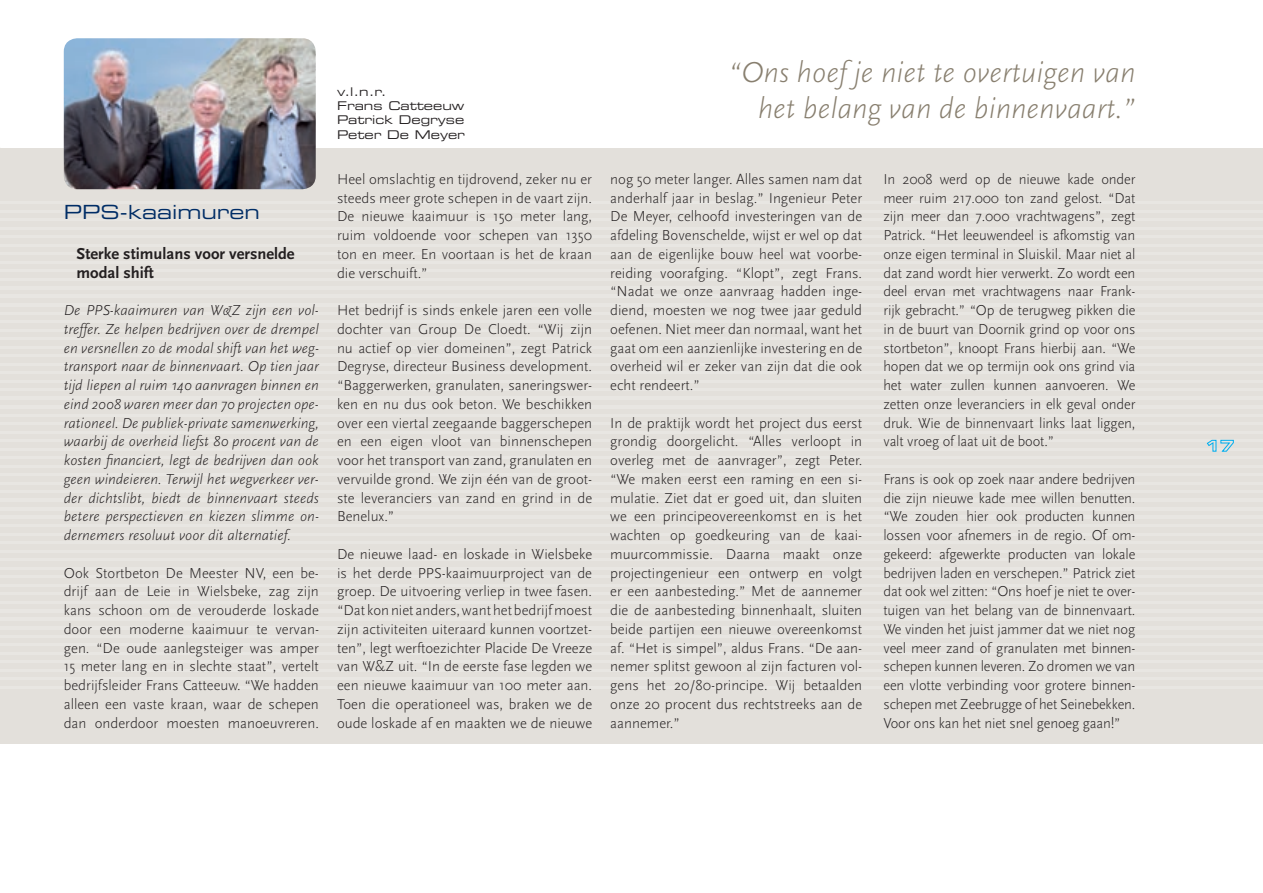
<style>
.page{position:relative;width:1263px;height:893px;background:#fff}
.page>*{position:absolute;margin:0;border:0;box-sizing:border-box;transform-origin:0 0}
.t1{font:italic 300 30px/36px "Scala Sans";color:#887f6f;text-align:right}
.t2{font:19.5px "Eurostile LT Extended Two";color:#002d66}
.t3{font:700 16.5px/18.8px "Scala Sans";color:#231f20}
.t4{font:300 15px/18.8px "Scala Sans";color:#231f20;text-align:justify}
.t5{font:italic 300 15px/18.8px "Scala Sans";color:#231f20;text-align:justify}
.t6{font:12px/14.4px "Eurostile LT Extended Two";color:#231f20}
</style>
<div class="page">
<div style="left:0;top:148px;width:1263px;height:595px;background:#e3e0db"></div>
<hr style="left:0;top:201px;width:1263px;height:3px;background:#e8e6e2">
<hr style="left:0;top:210px;width:1263px;height:3px;background:#e8e6e2">
<hr style="left:0;top:218px;width:1263px;height:3px;background:#e8e6e2">
<hr style="left:0;top:227px;width:1263px;height:3px;background:#e8e6e2">
<hr style="left:0;top:235px;width:1263px;height:3px;background:#e8e6e2">
<hr style="left:0;top:244px;width:1263px;height:3px;background:#e8e6e2">
<hr style="left:0;top:252px;width:1263px;height:3px;background:#e8e6e2">
<hr style="left:0;top:261px;width:1263px;height:3px;background:#e8e6e2">
<hr style="left:0;top:269px;width:1263px;height:3px;background:#e8e6e2">
<hr style="left:0;top:278px;width:1263px;height:3px;background:#e8e6e2">
<hr style="left:0;top:286px;width:1263px;height:3px;background:#e8e6e2">
<hr style="left:0;top:295px;width:1263px;height:3px;background:#e8e6e2">
<hr style="left:0;top:303px;width:1263px;height:3px;background:#e8e6e2">
<hr style="left:0;top:312px;width:1263px;height:3px;background:#e8e6e2">
<hr style="left:0;top:320px;width:1263px;height:3px;background:#e8e6e2">
<hr style="left:0;top:329px;width:1263px;height:3px;background:#e8e6e2">
<hr style="left:0;top:337px;width:1263px;height:3px;background:#e8e6e2">
<hr style="left:0;top:346px;width:1263px;height:3px;background:#e8e6e2">
<hr style="left:0;top:354px;width:1263px;height:3px;background:#e8e6e2">
<hr style="left:0;top:363px;width:1263px;height:3px;background:#e8e6e2">
<hr style="left:0;top:371px;width:1263px;height:3px;background:#e8e6e2">
<hr style="left:0;top:380px;width:1263px;height:3px;background:#e8e6e2">
<hr style="left:0;top:388px;width:1263px;height:3px;background:#e8e6e2">
<hr style="left:0;top:397px;width:1263px;height:3px;background:#e8e6e2">
<hr style="left:0;top:405px;width:1263px;height:3px;background:#e8e6e2">
<hr style="left:0;top:414px;width:1263px;height:3px;background:#e8e6e2">
<hr style="left:0;top:422px;width:1263px;height:3px;background:#e8e6e2">
<hr style="left:0;top:431px;width:1263px;height:3px;background:#e8e6e2">
<hr style="left:0;top:439px;width:1263px;height:3px;background:#e8e6e2">
<hr style="left:0;top:448px;width:1263px;height:3px;background:#e8e6e2">
<hr style="left:0;top:456px;width:1263px;height:3px;background:#e8e6e2">
<hr style="left:0;top:465px;width:1263px;height:3px;background:#e8e6e2">
<hr style="left:0;top:473px;width:1263px;height:3px;background:#e8e6e2">
<hr style="left:0;top:482px;width:1263px;height:3px;background:#e8e6e2">
<hr style="left:0;top:490px;width:1263px;height:3px;background:#e8e6e2">
<hr style="left:0;top:499px;width:1263px;height:3px;background:#e8e6e2">
<hr style="left:0;top:507px;width:1263px;height:3px;background:#e8e6e2">
<hr style="left:0;top:516px;width:1263px;height:3px;background:#e8e6e2">
<hr style="left:0;top:524px;width:1263px;height:3px;background:#e8e6e2">
<hr style="left:0;top:533px;width:1263px;height:3px;background:#e8e6e2">
<hr style="left:0;top:541px;width:1263px;height:3px;background:#e8e6e2">
<hr style="left:0;top:550px;width:1263px;height:3px;background:#e8e6e2">
<hr style="left:0;top:558px;width:1263px;height:3px;background:#e8e6e2">
<hr style="left:0;top:567px;width:1263px;height:3px;background:#e8e6e2">
<hr style="left:0;top:575px;width:1263px;height:3px;background:#e8e6e2">
<hr style="left:0;top:584px;width:1263px;height:3px;background:#e8e6e2">
<hr style="left:0;top:592px;width:1263px;height:3px;background:#e8e6e2">
<hr style="left:0;top:601px;width:1263px;height:3px;background:#e8e6e2">
<hr style="left:0;top:609px;width:1263px;height:3px;background:#e8e6e2">
<hr style="left:0;top:618px;width:1263px;height:3px;background:#e8e6e2">
<hr style="left:0;top:626px;width:1263px;height:3px;background:#e8e6e2">
<hr style="left:0;top:635px;width:1263px;height:3px;background:#e8e6e2">
<hr style="left:0;top:643px;width:1263px;height:3px;background:#e8e6e2">
<hr style="left:0;top:652px;width:1263px;height:3px;background:#e8e6e2">
<hr style="left:0;top:660px;width:1263px;height:3px;background:#e8e6e2">
<hr style="left:0;top:669px;width:1263px;height:3px;background:#e8e6e2">
<hr style="left:0;top:677px;width:1263px;height:3px;background:#e8e6e2">
<hr style="left:0;top:686px;width:1263px;height:3px;background:#e8e6e2">
<svg style="left:1207px;top:440px;width:27px;height:12px"></svg>
<img style="left:64px;top:38px;width:252px;height:151px">
<h2 class="t2" style="left:64px;top:199px;width:197px">PPS-kaaimuren</h2>
<p class="t3" style="left:77px;top:245px;width:220px">Sterke stimulans voor versnelde modal shift</p>
<p class="t5" style="left:64px;top:301px;width:257px">De PPS-kaaimuren van W&amp;Z zijn een vol&shy;treffer. Ze helpen bedrijven over de drempel en versnellen zo de modal shift van het weg&shy;transport naar de binnenvaart. Op tien jaar tijd liepen al ruim 140 aanvragen binnen en eind 2008 waren meer dan 70 projecten ope&shy;rationeel. De publiek-private samenwerking, waarbij de overheid liefst 80 procent van de kosten financiert, legt de bedrijven dan ook geen windeieren. Terwijl het wegverkeer ver&shy;der dichtslibt, biedt de binnenvaart steeds betere perspectieven en kiezen slimme on&shy;dernemers resoluut voor dit alternatief.</p>
<p class="t4" style="left:64px;top:564px;width:257px">Ook Stortbeton De Meester NV, een be&shy;drijf aan de Leie in Wielsbeke, zag zijn kans schoon om de verouderde loskade door een moderne kaaimuur te vervan&shy;gen. “De oude aanlegsteiger was amper 15 meter lang en in slechte staat”, vertelt bedrijfsleider Frans Catteeuw. “We hadden alleen een vaste kraan, waar de schepen dan onderdoor moesten manoeuvreren.</p>
<p class="t6" style="left:337px;top:84px;width:129px">v.l.n.r.<br>Frans Catteeuw<br>Patrick Degryse<br>Peter De Meyer</p>
<p class="t4" style="left:337px;top:170px;width:257px">Heel omslachtig en tijdrovend, zeker nu er steeds meer grote schepen in de vaart zijn.<br>De nieuwe kaaimuur is 150 meter lang, ruim voldoende voor schepen van 1350 ton en meer. En voortaan is het de kraan die verschuift.”</p>
<p class="t4" style="left:337px;top:301px;width:257px">Het bedrijf is sinds enkele jaren een volle dochter van Group De Cloedt. “Wij zijn nu actief op vier domeinen”, zegt Patrick Degryse, directeur Business development. “Baggerwerken, granulaten, saneringswer&shy;ken en nu dus ook beton. We beschikken over een viertal zeegaande baggerschepen en een eigen vloot van binnenschepen voor het transport van zand, granulaten en vervuilde grond. We zijn één van de groot&shy;ste leveranciers van zand en grind in de Benelux.”</p>
<p class="t4" style="left:337px;top:545px;width:257px">De nieuwe laad- en loskade in Wielsbeke is het derde PPS-kaaimuurproject van de groep. De uitvoering verliep in twee fasen. “Dat kon niet anders, want het bedrijf moest zijn activiteiten uiteraard kunnen voortzet&shy;ten”, legt werftoezichter Placide De Vreeze van W&amp;Z uit. “In de eerste fase legden we een nieuwe kaaimuur van 100 meter aan.<br>Toen die operationeel was, braken we de oude loskade af en maakten we de nieuwe</p>
<h1 class="t1" style="left:728px;top:55px;width:408px">“Ons hoef je niet te overtuigen van het belang van de binnenvaart.”</h1>
<p class="t4" style="left:610px;top:170px;width:253px">nog 50 meter langer. Alles samen nam dat anderhalf jaar in beslag.” Ingenieur Peter De Meyer, celhoofd investeringen van de afdeling Bovenschelde, wijst er wel op dat aan de eigenlijke bouw heel wat voorbe&shy;reiding voorafging. “Klopt”, zegt Frans. “Nadat we onze aanvraag hadden inge&shy;diend, moesten we nog twee jaar geduld oefenen. Niet meer dan normaal, want het gaat om een aanzienlijke investering en de overheid wil er zeker van zijn dat die ook echt rendeert.”</p>
<p class="t4" style="left:610px;top:414px;width:253px">In de praktijk wordt het project dus eerst grondig doorgelicht. “Alles verloopt in overleg met de aanvrager”, zegt Peter. “We maken eerst een raming en een si&shy;mulatie. Ziet dat er goed uit, dan sluiten we een principeovereenkomst en is het wachten op goedkeuring van de kaai&shy;muurcommissie. Daarna maakt onze projectingenieur een ontwerp en volgt er een aanbesteding.” Met de aannemer die de aanbesteding binnenhaalt, sluiten beide partijen een nieuwe overeenkomst af. “Het is simpel”, aldus Frans. “De aan&shy;nemer splitst gewoon al zijn facturen vol&shy;gens het 20/80-principe. Wij betaalden onze 20 procent dus rechtstreeks aan de aannemer.”</p>
<p class="t4" style="left:883px;top:170px;width:253px">In 2008 werd op de nieuwe kade onder meer ruim 217.000 ton zand gelost. “Dat zijn meer dan 7.000 vrachtwagens”, zegt Patrick. “Het leeuwendeel is afkomstig van onze eigen terminal in Sluiskil. Maar niet al dat zand wordt hier verwerkt. Zo wordt een deel ervan met vrachtwagens naar Frank&shy;rijk gebracht.” “Op de terugweg pikken die in de buurt van Doornik grind op voor ons stortbeton”, knoopt Frans hierbij aan. “We hopen dat we op termijn ook ons grind via het water zullen kunnen aanvoeren. We zetten onze leveranciers in elk geval onder druk. Wie de binnenvaart links laat liggen, valt vroeg of laat uit de boot.”</p>
<p class="t4" style="left:883px;top:470px;width:253px">Frans is ook op zoek naar andere bedrijven die zijn nieuwe kade mee willen benutten. “We zouden hier ook producten kunnen lossen voor afnemers in de regio. Of om&shy;gekeerd: afgewerkte producten van lokale bedrijven laden en verschepen.” Patrick ziet dat ook wel zitten: “Ons hoef je niet te over&shy;tuigen van het belang van de binnenvaart.<br>We vinden het juist jammer dat we niet nog veel meer zand of granulaten met binnen&shy;schepen kunnen leveren. Zo dromen we van een vlotte verbinding voor grotere binnen&shy;schepen met Zeebrugge of het Seinebekken.<br>Voor ons kan het niet snel genoeg gaan!”</p>
</div>
